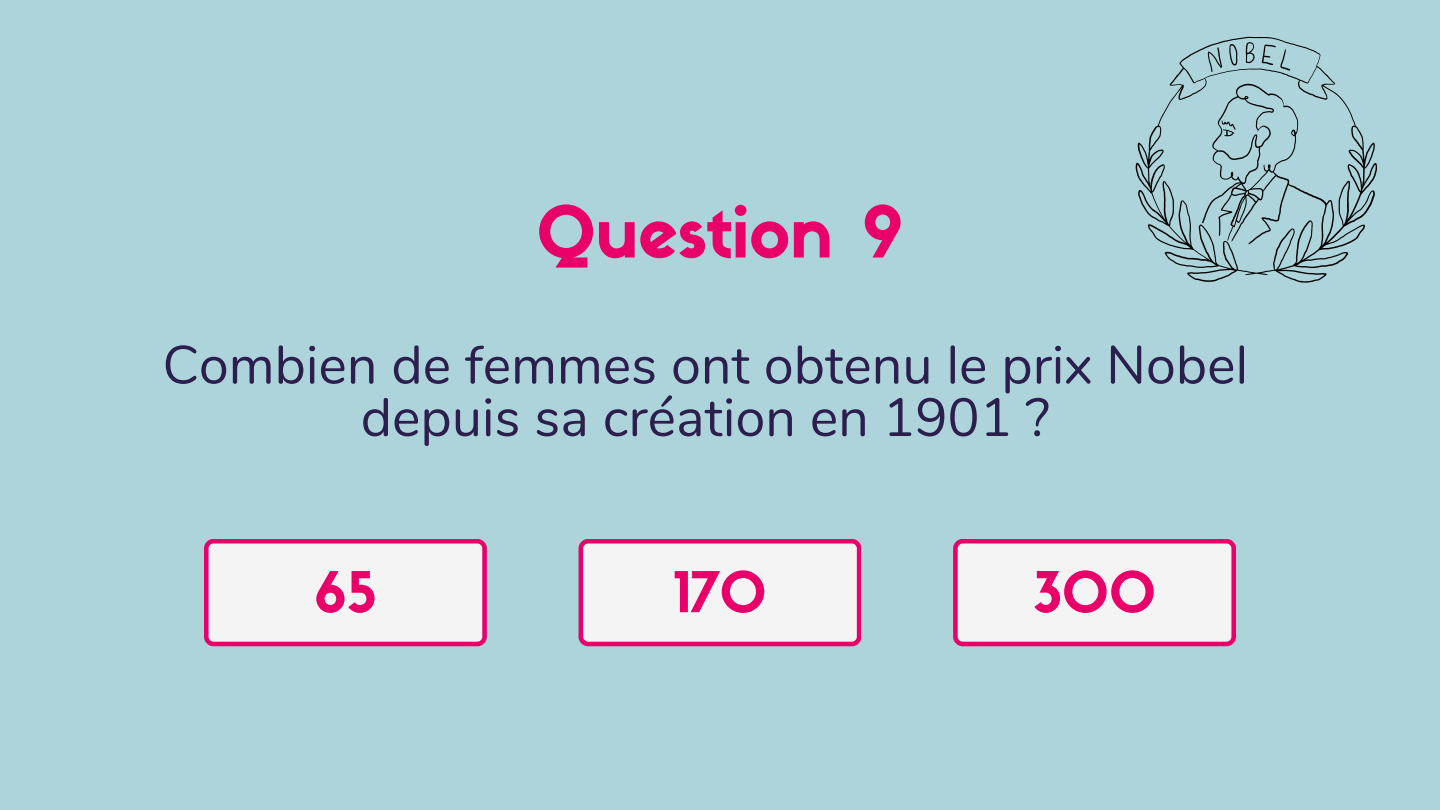
<style>
.page{position:relative;width:1440px;height:810px;background:#add4db}
.page>*{position:absolute;margin:0;border:0;box-sizing:border-box;transform-origin:0 0}
.t1{font:70px "Sifonn Basic";color:#e9016a}
.t2{font:55.2px "Sifonn Basic";color:#e9016a}
.t3{font:53.7px/52.5px "Nunito";color:#2c1e4d;text-align:center}
</style>
<div class="page">
<svg style="left:204px;top:539px;width:283px;height:107px;background:#f2d9e4"></svg>
<svg style="left:953px;top:539px;width:283px;height:107px;background:#f2d9e4"></svg>
<svg style="left:579px;top:539px;width:282px;height:107px;background:#f2d9e5"></svg>
<svg style="left:1136px;top:37px;width:241px;height:246px"></svg>
<svg style="left:1222px;top:120px;width:14px;height:16px"></svg>
<svg style="left:1208px;top:47px;width:14px;height:25px"></svg>
<svg style="left:1229px;top:44px;width:8px;height:22px"></svg>
<svg style="left:1246px;top:42px;width:9px;height:21px"></svg>
<svg style="left:1262px;top:45px;width:28px;height:26px"></svg>
<h1 class="t1" style="left:536px;top:205px;width:369px">Question 9</h1>
<p class="t3" style="left:162px;top:340px;width:1087px">Combien de femmes ont obtenu le prix Nobel depuis sa création en 1901 ?</p>
<h1 class="t2" style="left:314px;top:571px;width:64px">65</h1>
<p class="t2" style="left:673px;top:571px;width:94px">170</p>
<p class="t2" style="left:1033px;top:571px;width:124px">300</p>
</div>
